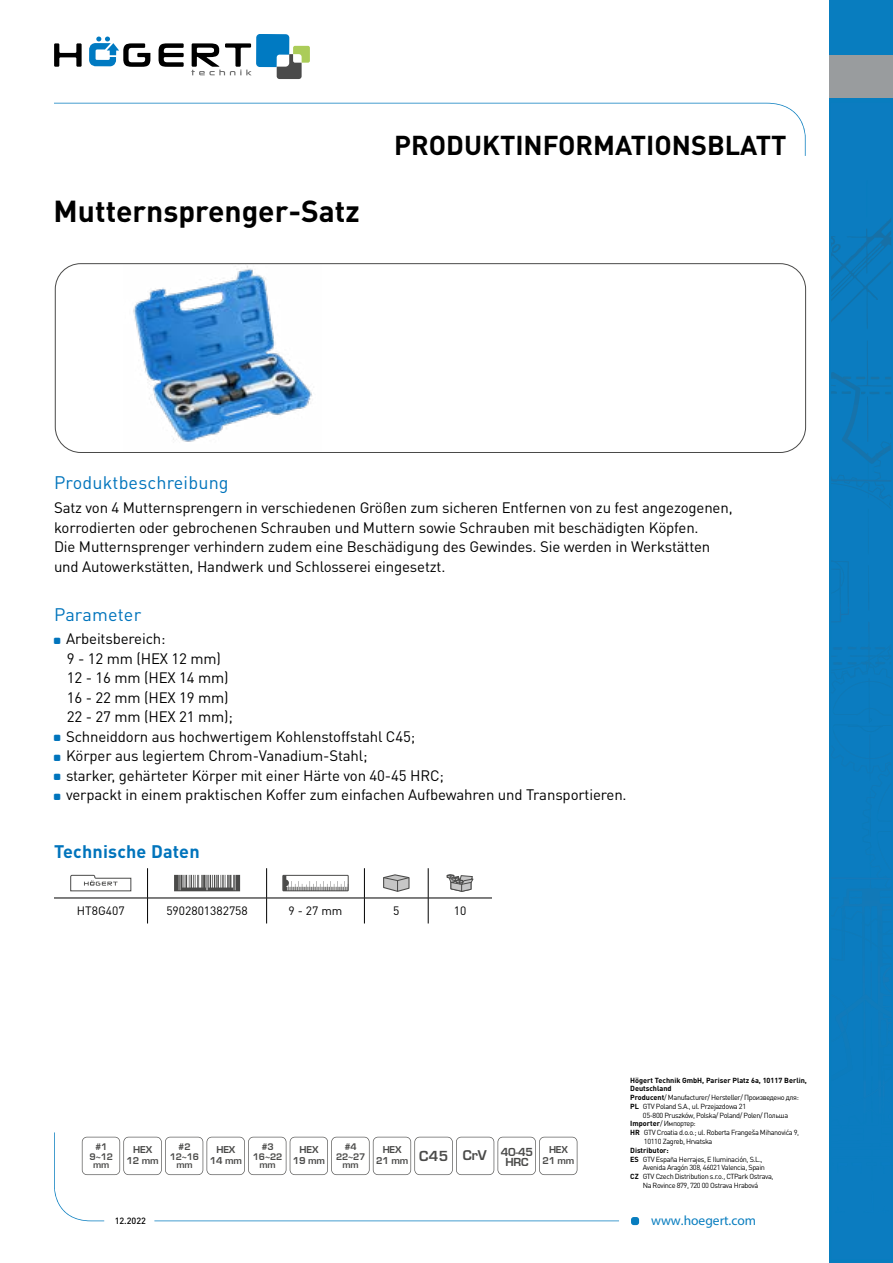
<style>
.page{position:relative;width:893px;height:1263px;background:#fff}
.page>*{position:absolute;margin:0;border:0;box-sizing:border-box;transform-origin:0 0}
.t1{font:700 30px "DIN Pro";color:#000}
.t2{font:700 27px "DIN Pro";color:#000}
.t3{font:18px "DIN Pro";letter-spacing:.01em;color:#0074bc}
.t4{font:700 18px "DIN Pro";letter-spacing:.01em;color:#0074bc}
.t5{font:15px/19.5px "DIN Pro";letter-spacing:-.01em;color:#000}
.t6{font:13.5px "Myriad Pro";color:#087dbf}
.t7{font:12px "DIN Pro";color:#000}
.t8{font:700 10.8px/10.6px "Euromode";letter-spacing:-.02em;color:#4a4a49}
.t9{font:700 9.3px/11.1px "Euromode";letter-spacing:-.02em;color:#4a4a49;text-align:center}
.t10{font:500 9px "DIN Pro";color:#000}
.t11{font:700 8.85px/10.6px "Euromode";letter-spacing:-.02em;color:#4a4a49;text-align:center}
.t12{font:7.35px "DIN Pro";letter-spacing:-.05em;color:#000}
.t13{font:700 7.35px "DIN Pro";color:#000}
.s1{font-size:13.5px}
.s2{font-size:13.05px}
.s3{font-weight:700}
</style>
<div class="page">
<svg style="left:54px;top:43px;width:28px;height:24px"></svg>
<svg style="left:159px;top:43px;width:25px;height:24px"></svg>
<svg style="left:89px;top:37px;width:61px;height:30px"></svg>
<svg style="left:191px;top:34px;width:119px;height:45px"></svg>
<svg style="left:54px;top:103px;width:752px;height:53px"></svg>
<div style="left:631px;top:1217px;width:8px;height:8px;background:#087dbf;border-radius:3px"></div>
<svg style="left:54px;top:1132px;width:565px;height:89px"></svg>
<div style="left:830px;top:0;width:63px;height:1263px;background:#087dbf"></div>
<img style="left:831px;top:273px;width:50px;height:56px">
<img style="left:867px;top:222px;width:24px;height:44px">
<img style="left:831px;top:222px;width:56px;height:42px">
<svg style="left:831px;top:341px;width:60px;height:565px"></svg>
<img style="left:863px;top:906px;width:28px;height:76px">
<img style="left:831px;top:877px;width:60px;height:2px">
<img style="left:848px;top:647px;width:43px;height:3px">
<div style="left:830px;top:56px;width:63px;height:42px;background:#999c9e"></div>
<svg style="left:147px;top:899px;width:1px;height:24px"></svg>
<svg style="left:266px;top:899px;width:1px;height:24px"></svg>
<svg style="left:364px;top:899px;width:1px;height:24px"></svg>
<svg style="left:428px;top:899px;width:1px;height:24px"></svg>
<hr style="left:147px;top:868px;width:1px;height:30px;background:#000">
<hr style="left:266px;top:868px;width:1px;height:30px;background:#000">
<hr style="left:364px;top:868px;width:1px;height:30px;background:#000">
<hr style="left:428px;top:868px;width:1px;height:30px;background:#000">
<hr style="left:54px;top:898px;width:94px;height:1px;background:#000">
<hr style="left:148px;top:898px;width:119px;height:1px;background:#000">
<hr style="left:267px;top:898px;width:97px;height:1px;background:#000">
<hr style="left:364px;top:898px;width:64px;height:1px;background:#000">
<hr style="left:428px;top:898px;width:64px;height:1px;background:#000">
<svg style="left:70px;top:875px;width:61px;height:16px"></svg>
<svg style="left:174px;top:875px;width:66px;height:16px"></svg>
<svg style="left:284px;top:877px;width:63px;height:12px"></svg>
<div style="left:282px;top:875px;width:67px;height:16px;border:1px solid #4a4a49"></div>
<svg style="left:383px;top:874px;width:27px;height:18px"></svg>
<svg style="left:447px;top:874px;width:26px;height:18px"></svg>
<svg style="left:82px;top:1137px;width:495px;height:38px"></svg>
<img style="left:133px;top:266px;width:179px;height:176px">
<div style="left:55px;top:263px;width:751px;height:190px;border:1px solid #4a4a49;border-radius:26px"></div>
<h1 class="t1" style="left:54px;top:191px;width:308px">Mutternsprenger-Satz</h1>
<h2 class="t2" style="left:394px;top:126px;width:394px">PRODUKTINFORMATIONSBLATT</h2>
<p class="t3" style="left:54px;top:471px;width:176px">Produktbeschreibung</p>
<p class="t5" style="left:54px;top:497px;width:680px">Satz von 4 Mutternsprengern in verschiedenen Größen zum sicheren Entfernen von zu fest angezogenen, korrodierten oder gebrochenen Schrauben und Muttern sowie Schrauben mit beschädigten Köpfen.<br>Die Mutternsprenger verhindern zudem eine Beschädigung des Gewindes. Sie werden in Werkstätten und Autowerkstätten, Handwerk und Schlosserei eingesetzt.</p>
<p class="t3" style="left:54px;top:602px;width:89px">Parameter</p>
<p class="t5" style="left:66px;top:629px;width:562px">Arbeitsbereich:<br>9 - 12 mm (HEX 12 mm)<br>12 - 16 mm (HEX 14 mm)<br>16 - 22 mm (HEX 19 mm)<br>22 - 27 mm (HEX 21 mm);<br>Schneiddorn aus hochwertigem Kohlenstoffstahl C45;<br>Körper aus legiertem Chrom-Vanadium-Stahl;<br>starker, gehärteter Körper mit einer Härte von 40-45 HRC;<br>verpackt in einem praktischen Koffer zum einfachen Aufbewahren und Transportieren.</p>
<p class="t4" style="left:54px;top:839px;width:147px">Technische Daten</p>
<p class="t7" style="left:77px;top:903px;width:49px">HT8G407</p>
<p class="t7" style="left:166px;top:903px;width:83px">5902801382758</p>
<p class="t7" style="left:289px;top:903px;width:55px">9 - 27 mm</p>
<p class="t7" style="left:393px;top:903px;width:8px">5</p>
<p class="t7" style="left:454px;top:903px;width:14px">10</p>
<p class="t11" style="left:90px;top:1141px;width:25px">#1<br>9~12</p>
<p class="t11" style="left:93px;top:1160px;width:18px">mm</p>
<p class="t9" style="left:127px;top:1144px;width:34px">HEX<br>12 mm</p>
<p class="t11" style="left:170px;top:1141px;width:31px">#2<br>12~16</p>
<p class="t11" style="left:176px;top:1160px;width:18px">mm</p>
<p class="t9" style="left:210px;top:1144px;width:34px">HEX<br>14 mm</p>
<p class="t11" style="left:253px;top:1141px;width:31px">#3<br>16~22</p>
<p class="t11" style="left:259px;top:1160px;width:18px">mm</p>
<p class="t9" style="left:293px;top:1144px;width:34px">HEX<br>19 mm</p>
<p class="t11" style="left:336px;top:1141px;width:31px">#4<br>22~27</p>
<p class="t11" style="left:343px;top:1160px;width:18px">mm</p>
<p class="t8" style="left:505px;top:1146px;width:29px;text-indent:-129px"><sub>21</sub> <sub>mm</sub> <span class="s1">C45</span> <span class="s2">CrV</span> 40-45<br>HRC</p>
<p class="t9" style="left:542px;top:1144px;width:34px">HEX<br>21 mm</p>
<p class="t9" style="left:383px;top:1144px;width:20px">HEX</p>
<p class="t13" style="left:630px;top:1075px;width:178px">Högert Technik GmbH, Pariser Platz 6a, 10117 Berlin,</p>
<p class="t13" style="left:630px;top:1084px;width:43px">Deutschland</p>
<p class="t12" style="left:630px;top:1092px;width:170px"><span class="s3">Producent</span>/ Manufacturer/ Hersteller/ Произведено для:</p>
<p class="t12" style="left:630px;top:1101px;width:117px"><span class="s3">PL</span> GTV Poland S.A., ul. Przejazdowa 21</p>
<p class="t12" style="left:643px;top:1110px;width:147px">05-800 Pruszków, Polska/ Poland/ Polen/ Польша</p>
<p class="t12" style="left:630px;top:1119px;width:67px"><span class="s3">Importer</span>/ Импортер:</p>
<p class="t12" style="left:630px;top:1127px;width:171px"><span class="s3">HR</span> GTV Croatia d.o.o.; ul. Roberta Frangeša Mihanovića 9,</p>
<p class="t12" style="left:644px;top:1136px;width:70px">10110 Zagreb, Hrvatska</p>
<p class="t13" style="left:630px;top:1145px;width:40px">Distributor:</p>
<p class="t12" style="left:630px;top:1154px;width:134px"><span class="s3">ES</span> GTV España Herrajes, E Iluminación, S.L.,</p>
<p class="t12" style="left:643px;top:1163px;width:124px">Avenida Aragón 308, 46021 Valencia, Spain</p>
<p class="t12" style="left:630px;top:1171px;width:145px"><span class="s3">CZ</span> GTV Czech Distribution s.r.o., CTPark Ostrava,</p>
<p class="t12" style="left:643px;top:1180px;width:117px">Na Rovince 879, 720 00 Ostrava Hrabová</p>
<p class="t10" style="left:115px;top:1213px;width:33px">12.2022</p>
<p class="t6" style="left:651px;top:1212px;width:107px">www.hoegert.com</p>
</div>
